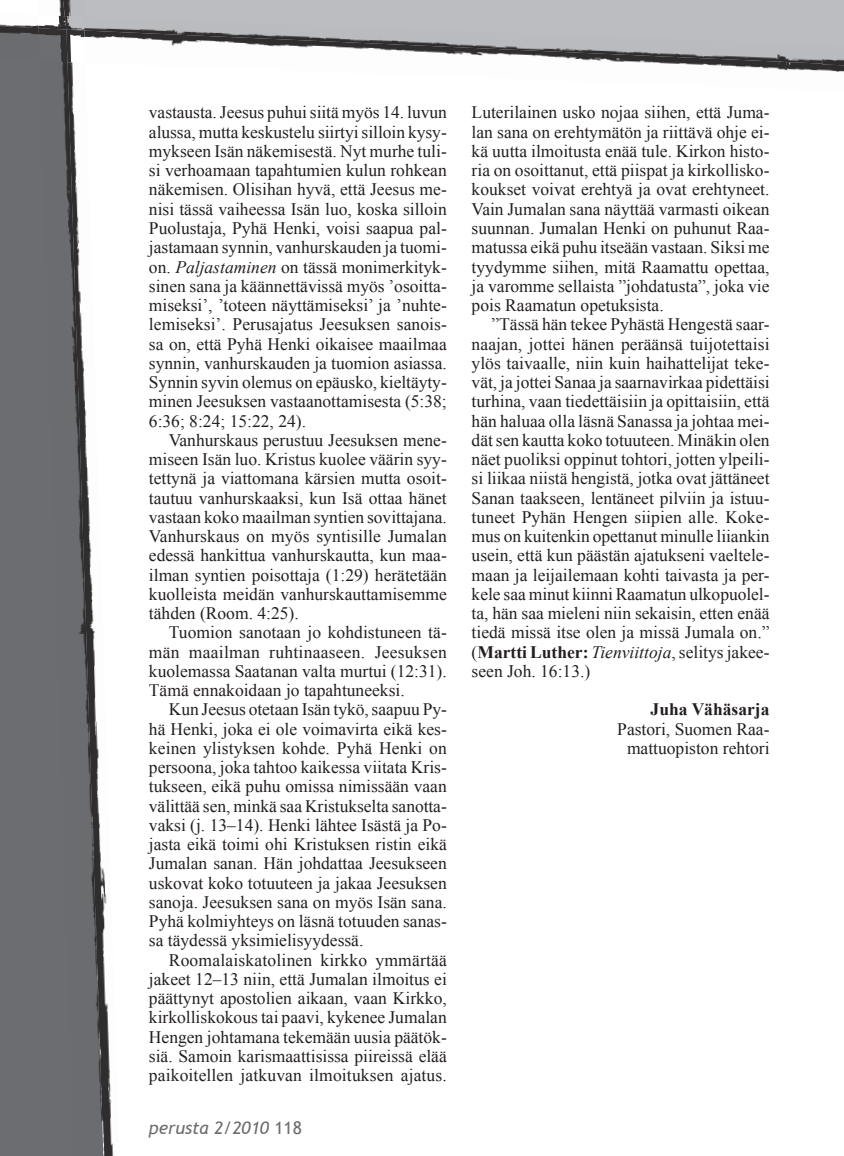
<style>
.page{position:relative;width:844px;height:1156px;background:#fff}
.page>*{position:absolute;margin:0;border:0;box-sizing:border-box;transform-origin:0 0}
.t1{font:17.5px/19.2px "Times New Roman";color:#231f20;text-align:justify}
.t2{font:italic 17.5px "Trebuchet MS";color:#6c6d70}
.t3{font:700 17.5px "Times New Roman";color:#231f20}
.s1{font-style:italic}
.s2{font-style:normal}
.s3{font-weight:700}
</style>
<div class="page">
<div style="left:120px;top:0;width:697px;height:14px;background:#bcbdc0"></div>
<div style="left:0;top:92px;width:36px;height:1064px;background:#6c6d70"></div>
<img style="left:36px;top:0;width:84px;height:1156px">
<img style="left:62px;top:0;width:22px;height:14px">
<img style="left:39px;top:92px;width:64px;height:1064px">
<svg style="left:817px;top:0;width:26px;height:14px"></svg>
<img style="left:0;top:14px;width:843px;height:78px">
<img style="left:84px;top:17px;width:738px;height:47px">
<img style="left:0;top:26px;width:38px;height:35px">
<img style="left:38px;top:15px;width:47px;height:48px">
<img style="left:65px;top:16px;width:19px;height:14px">
<img style="left:38px;top:28px;width:29px;height:34px">
<img style="left:821px;top:45px;width:22px;height:20px">
<p class="t1" style="left:149px;top:103px;width:299px">vastausta. Jeesus puhui siitä myös 14. luvun alussa, mutta keskustelu siirtyi silloin kysy&shy;mykseen Isän näkemisestä. Nyt murhe tuli&shy;si verhoamaan tapahtumien kulun rohkean näkemisen. Olisihan hyvä, että Jeesus me&shy;nisi tässä vaiheessa Isän luo, koska silloin Puolustaja, Pyhä Henki, voisi saapua pal&shy;jastamaan synnin, vanhurskauden ja tuomi&shy;on. <span class="s1">Paljastaminen</span> on tässä monimerkityk&shy;sinen sana ja käännettävissä myös ’osoitta&shy;miseksi’, ’toteen näyttämiseksi’ ja ’nuhte&shy;lemiseksi’. Perusajatus Jeesuksen sanois&shy;sa on, että Pyhä Henki oikaisee maailmaa synnin, vanhurskauden ja tuomion asiassa.<br>Synnin syvin olemus on epäusko, kieltäyty&shy;minen Jeesuksen vastaanottamisesta (5:38; 6:36; 8:24; 15:22, 24).</p>
<p class="t1" style="left:149px;top:430px;width:299px;text-indent:20px">Vanhurskaus perustuu Jeesuksen mene&shy;miseen Isän luo. Kristus kuolee väärin syy&shy;tettynä ja viattomana kärsien mutta osoit&shy;tautuu vanhurskaaksi, kun Isä ottaa hänet vastaan koko maailman syntien sovittajana.<br>Vanhurskaus on myös syntisille Jumalan edessä hankittua vanhurskautta, kun maa&shy;ilman syntien poisottaja (1:29) herätetään kuolleista meidän vanhurskauttamisemme tähden (Room. 4:25).</p>
<p class="t1" style="left:149px;top:623px;width:299px;text-indent:20px">Tuomion sanotaan jo kohdistuneen tä&shy;män maailman ruhtinaaseen. Jeesuksen kuolemassa Saatanan valta murtui (12:31).<br>Tämä ennakoidaan jo tapahtuneeksi.</p>
<p class="t1" style="left:149px;top:700px;width:299px;text-indent:20px">Kun Jeesus otetaan Isän tykö, saapuu Py&shy;hä Henki, joka ei ole voimavirta eikä kes&shy;keinen ylistyksen kohde. Pyhä Henki on persoona, joka tahtoo kaikessa viitata Kris&shy;tukseen, eikä puhu omissa nimissään vaan välittää sen, minkä saa Kristukselta sanotta&shy;vaksi (j. 13–14). Henki lähtee Isästä ja Po&shy;jasta eikä toimi ohi Kristuksen ristin eikä Jumalan sanan. Hän johdattaa Jeesukseen uskovat koko totuuteen ja jakaa Jeesuksen sanoja. Jeesuksen sana on myös Isän sana.<br>Pyhä kolmiyhteys on läsnä totuuden sanas&shy;sa täydessä yksimielisyydessä.</p>
<p class="t1" style="left:149px;top:950px;width:299px;text-indent:20px">Roomalaiskatolinen kirkko ymmärtää jakeet 12–13 niin, että Jumalan ilmoitus ei päättynyt apostolien aikaan, vaan Kirkko, kirkolliskokous tai paavi, kykenee Jumalan Hengen johtamana tekemään uusia päätök&shy;siä. Samoin karismaattisissa piireissä elää paikoitellen jatkuvan ilmoituksen ajatus.</p>
<p class="t2" style="left:149px;top:1117px;width:154px">perusta 2/2010 <span class="s2">118</span></p>
<p class="t1" style="left:471px;top:103px;width:299px">Luterilainen usko nojaa siihen, että Juma&shy;lan sana on erehtymätön ja riittävä ohje ei&shy;kä uutta ilmoitusta enää tule. Kirkon histo&shy;ria on osoittanut, että piispat ja kirkollisko&shy;koukset voivat erehtyä ja ovat erehtyneet.<br>Vain Jumalan sana näyttää varmasti oikean suunnan. Jumalan Henki on puhunut Raa&shy;matussa eikä puhu itseään vastaan. Siksi me tyydymme siihen, mitä Raamattu opettaa, ja varomme sellaista ”johdatusta”, joka vie pois Raamatun opetuksista.</p>
<p class="t1" style="left:471px;top:315px;width:299px;text-indent:20px">”Tässä hän tekee Pyhästä Hengestä saar&shy;naajan, jottei hänen peräänsä tuijotettaisi ylös taivaalle, niin kuin haihattelijat teke&shy;vät, ja jottei Sanaa ja saarnavirkaa pidettäisi turhina, vaan tiedettäisiin ja opittaisiin, että hän haluaa olla läsnä Sanassa ja johtaa mei&shy;dät sen kautta koko totuuteen. Minäkin olen näet puoliksi oppinut tohtori, jotten ylpeili&shy;si liikaa niistä hengistä, jotka ovat jättäneet Sanan taakseen, lentäneet pilviin ja istuu&shy;tuneet Pyhän Hengen siipien alle. Koke&shy;mus on kuitenkin opettanut minulle liiankin usein, että kun päästän ajatukseni vaeltele&shy;maan ja leijailemaan kohti taivasta ja per&shy;kele saa minut kiinni Raamatun ulkopuolel&shy;ta, hän saa mieleni niin sekaisin, etten enää tiedä missä itse olen ja missä Jumala on.” (<span class="s3">Martti Luther:</span> <span class="s1">Tienviittoja</span>, selitys jakee&shy;seen Joh. 16:13.)</p>
<p class="t3" style="left:650px;top:700px;width:120px">Juha Vähäsarja</p>
<p class="t1" style="left:617px;top:719px;width:154px;text-align:center">Pastori, Suomen Raa&shy;mattuopiston rehtori</p>
</div>
